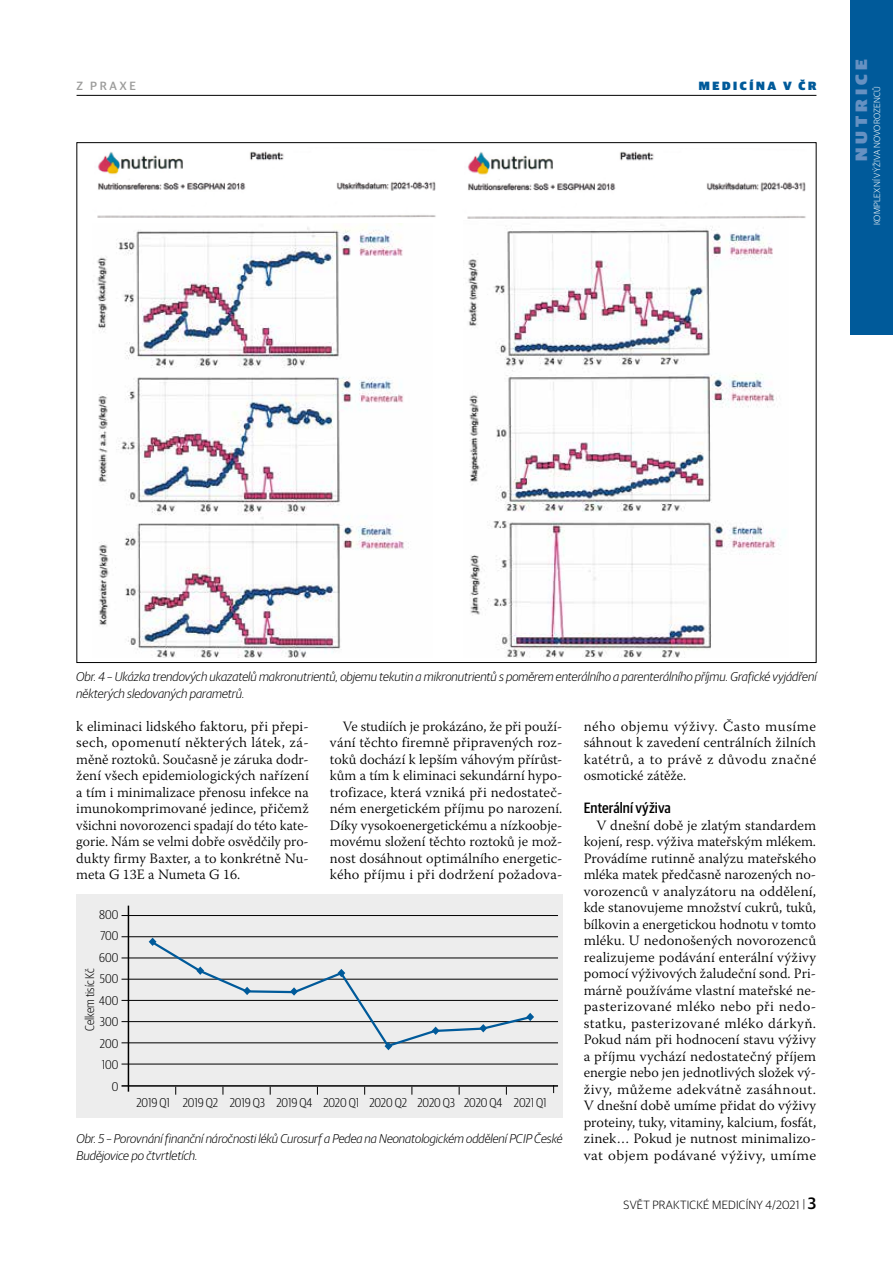
<style>
.page{position:relative;width:893px;height:1263px;background:#fff}
.page>*{position:absolute;margin:0;border:0;box-sizing:border-box;transform-origin:0 0}
.t1{font:900 16.5px "Guardian Sans";letter-spacing:.22em;color:#6691c2;scale:1.1 1}
.t2{font:500 15px "Guardian Sans Cond";letter-spacing:.005em;color:#000}
.t3{font:300 14.25px/16.5px "Warnock Pro";letter-spacing:.005em;color:#000;text-align:justify}
.t4{font:italic 300 12.75px/16.5px "Guardian Sans";color:#000}
.t5{font:300 12.75px/21.5px "Guardian Sans Cond";color:#000;text-align:right}
.t6{font:300 12px "Guardian Sans";letter-spacing:.02em;color:#000}
.t7{font:900 12px "Guardian Sans";letter-spacing:.22em;color:#005a9a}
.t8{font:500 12px "Guardian Sans";letter-spacing:.22em;color:#9d9d9c}
.t9{font:300 9px "Guardian Sans";letter-spacing:.02em;color:#fff}
.s1{font-weight:500;font-size:16.5px}
</style>
<div class="page">
<hr style="left:77px;top:95px;width:739px;height:1px;background:#000">
<div style="left:850px;top:0;width:43px;height:334px;background:#005a9a"></div>
<img style="left:468px;top:225px;width:313px;height:433px">
<img style="left:97px;top:223px;width:312px;height:435px">
<img style="left:97px;top:151px;width:339px;height:67px">
<img style="left:467px;top:151px;width:339px;height:68px">
<div style="left:76px;top:895px;width:487px;height:223px;background:#ededed"></div>
<hr style="left:128px;top:906px;width:1px;height:186px;background:#000">
<hr style="left:122px;top:915px;width:436px;height:1px;background:#000">
<hr style="left:122px;top:958px;width:436px;height:1px;background:#000">
<hr style="left:122px;top:936px;width:436px;height:1px;background:#000">
<hr style="left:122px;top:979px;width:436px;height:1px;background:#000">
<hr style="left:122px;top:1021px;width:436px;height:1px;background:#000">
<hr style="left:122px;top:1000px;width:436px;height:1px;background:#000">
<hr style="left:122px;top:1042px;width:436px;height:1px;background:#000">
<hr style="left:122px;top:1064px;width:436px;height:1px;background:#000">
<hr style="left:122px;top:1085px;width:436px;height:2px;background:#000">
<svg style="left:149px;top:937px;width:385px;height:113px"></svg>
<p class="t8" style="left:77px;top:77px;width:61px">Z PRAXE</p>
<p class="t7" style="left:699px;top:77px;width:119px">MEDICÍNA V ČR</p>
<p class="t1" style="left:849px;top:161px;width:94px;rotate:-90deg">NUTRICE</p>
<p class="t9" style="left:871px;top:225px;width:140px;rotate:-90deg">KOMPLEXNÍ VÝŽIVA NOVOROZENCŮ</p>
<p class="t4" style="left:76px;top:668px;width:742px">Obr. 4 – Ukázka trendových ukazatelů makronutrientů, objemu tekutin a mikronutrientů s poměrem enterálního a parenterálního příjmu. Grafické vyjádření některých sledovaných parametrů.</p>
<p class="t3" style="left:76px;top:717px;width:234px">k eliminaci lidského faktoru, při přepi&shy;sech, opomenutí některých látek, zá&shy;měně roztoků. Současně je záruka dodr&shy;žení všech epidemiologických nařízení a tím i minimalizace přenosu infekce na imunokomprimované jedince, přičemž všichni novorozenci spadají do této kate&shy;gorie. Nám se velmi dobře osvědčily pro&shy;dukty firmy Baxter, a to konkrétně Nu&shy;meta G 13E a Numeta G 16.</p>
<p class="t3" style="left:330px;top:717px;width:234px;text-indent:13px">Ve studiích je prokázáno, že při použí&shy;vání těchto firemně připravených roz&shy;toků dochází k lepším váhovým přírůst&shy;kům a tím k eliminaci sekundární hypo&shy;trofizace, která vzniká při nedostateč&shy;ném energetickém příjmu po narození.<br>Díky vysokoenergetickému a nízkoobje&shy;movému složení těchto roztoků je mož&shy;nost dosáhnout optimálního energetic&shy;kého příjmu i při dodržení požadova-</p>
<p class="t3" style="left:584px;top:717px;width:234px">ného objemu výživy. Často musíme sáhnout k zavedení centrálních žilních katétrů, a to právě z důvodu značné osmotické zátěže.</p>
<p class="t2" style="left:584px;top:797px;width:89px">Enterální výživa</p>
<p class="t3" style="left:584px;top:816px;width:234px;text-indent:13px">V dnešní době je zlatým standardem kojení, resp. výživa mateřským mlékem.<br>Provádíme rutinně analýzu mateřského mléka matek předčasně narozených no&shy;vorozenců v analyzátoru na oddělení, kde stanovujeme množství cukrů, tuků, bílkovin a energetickou hodnotu v tomto mléku. U nedonošených novorozenců realizujeme podávání enterální výživy pomocí výživových žaludeční sond. Pri&shy;márně používáme vlastní mateřské ne&shy;pasterizované mléko nebo při nedo&shy;statku, pasterizované mléko dárkyň.<br>Pokud nám při hodnocení stavu výživy a příjmu vychází nedostatečný příjem energie nebo jen jednotlivých složek vý&shy;živy, můžeme adekvátně zasáhnout.<br>V dnešní době umíme přidat do výživy proteiny, tuky, vitaminy, kalcium, fosfát, zinek… Pokud je nutnost minimalizo&shy;vat objem podávané výživy, umíme</p>
<p class="t5" style="left:99px;top:903px;width:21px">800<br>700<br>600<br>500<br>400<br>300<br>200<br>100<br>0</p>
<p class="t5" style="left:78px;top:1031px;width:64px;rotate:-90deg">Celkem tisíc Kč</p>
<p class="t5" style="left:136px;top:1091px;width:412px">2019 Q1 2019 Q2 2019 Q3 2019 Q4 2020 Q1 2020 Q2 2020 Q3 2020 Q4 2021 Q1</p>
<p class="t4" style="left:76px;top:1130px;width:488px">Obr. 5 – Porovnání finanční náročnosti léků Curosurf a Pedea na Neonatologickém oddělení PCIP České<br>Budějovice po čtvrtletích.</p>
<p class="t6" style="left:624px;top:1197px;width:194px">SVĚT PRAKTICKÉ MEDICÍNY 4/2021 | <span class="s1">3</span></p>
</div>
